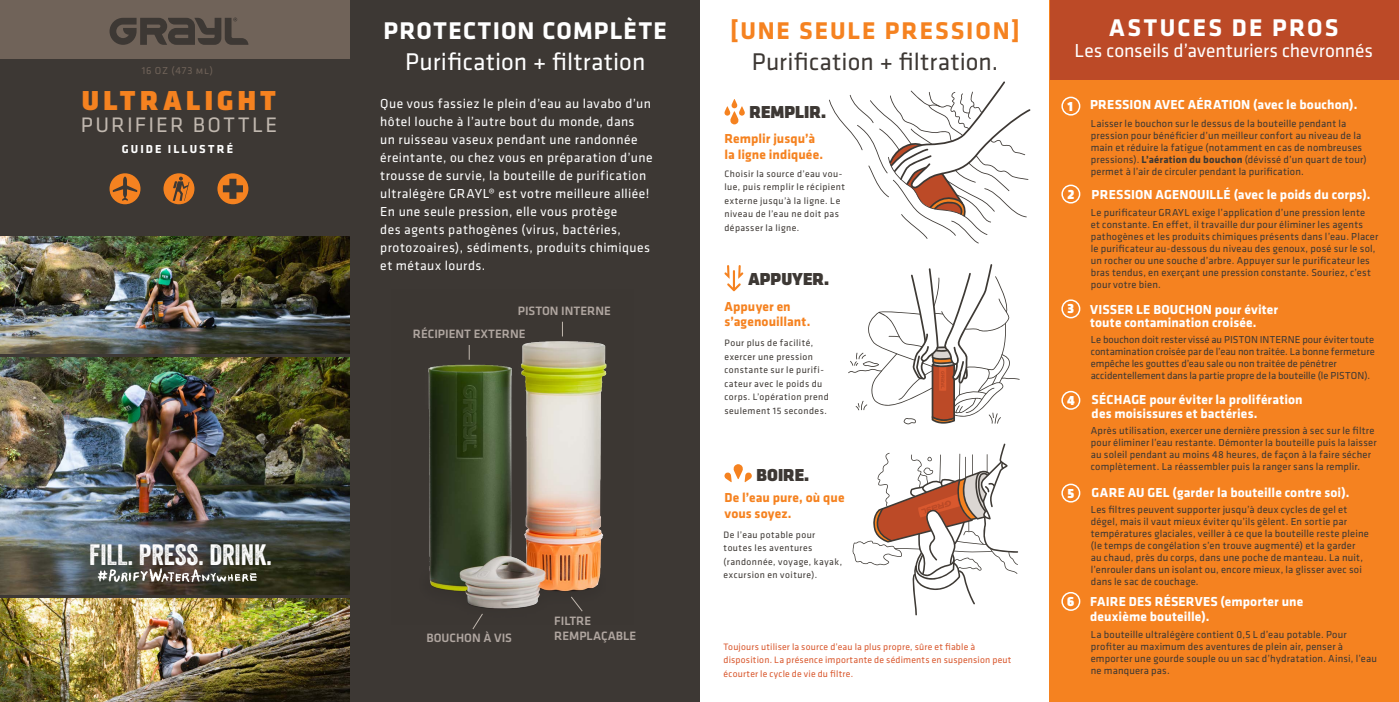
<style>
.page{position:relative;width:1399px;height:702px;background:#fff}
.page>*{position:absolute;margin:0;border:0;box-sizing:border-box;transform-origin:0 0}
.t1{font:28.5px "Veneer";color:#fff}
.t2{font:28.5px "Klavika Display Bl";letter-spacing:.145em;color:#f58220}
.t3{font:25.05px "Klavika";letter-spacing:.005em;color:#3d3834}
.t4{font:25.05px "Klavika";letter-spacing:.005em;color:#fff}
.t5{font:700 25.05px "Klavika";letter-spacing:.06em;color:#fff}
.t6{font:700 25.05px "Klavika";letter-spacing:.075em;color:#f58220}
.t7{font:700 25.05px "Klavika";letter-spacing:.09em;color:#fff}
.t8{font:21.75px "Klavika";letter-spacing:.105em;color:#c1b8af}
.t9{font:19.5px "Klavika";letter-spacing:-.005em;color:#fff}
.t10{font:18px "Klavika Display Bl";color:#3d3834}
.t11{font:13.5px/18px "Klavika";letter-spacing:.035em;color:#fff}
.t12{font:700 13.5px/13.5px "Klavika";letter-spacing:.01em;color:#fff}
.t13{font:700 13.5px/15.5px "Klavika";letter-spacing:.005em;color:#f58220}
.t14{font:13.5px "Klavika Display Bl";color:#fff}
.t15{font:500 12.6px/15px "Klavika";color:#b0a6a0}
.t16{font:700 12px "Klavika";letter-spacing:.175em;color:#fff}
.t17{font:10.5px/12px "Klavika";letter-spacing:.015em;color:#3d3834}
.t18{font:10.5px "Klavika";letter-spacing:.07em;color:#706359}
.t19{font:9.6px/13.5px "Klavika";letter-spacing:.045em;color:#3d3834}
.t20{font:9.6px/13.5px "Klavika";letter-spacing:.02em;color:#d9582e}
.s1{font-weight:700}
</style>
<div class="page">
<div style="left:350px;top:0;width:350px;height:702px;background:#3d3834"></div>
<div style="left:0;top:0;width:350px;height:702px;background:#3d3834"></div>
<div style="left:1049px;top:0;width:350px;height:702px;background:#f58220"></div>
<svg style="left:848px;top:264px;width:171px;height:160px"></svg>
<svg style="left:852px;top:444px;width:166px;height:171px"></svg>
<svg style="left:829px;top:81px;width:201px;height:162px"></svg>
<div style="left:0;top:0;width:350px;height:58px;background:#706359"></div>
<svg style="left:110px;top:18px;width:138px;height:27px"></svg>
<svg style="left:110px;top:173px;width:30px;height:31px"></svg>
<svg style="left:163px;top:173px;width:31px;height:31px"></svg>
<svg style="left:217px;top:173px;width:31px;height:31px"></svg>
<svg style="left:724px;top:99px;width:21px;height:25px"></svg>
<svg style="left:724px;top:265px;width:19px;height:26px"></svg>
<svg style="left:724px;top:464px;width:28px;height:18px"></svg>
<img style="left:428px;top:321px;width:179px;height:288px">
<svg style="left:570px;top:596px;width:13px;height:16px"></svg>
<svg style="left:472px;top:613px;width:11px;height:17px"></svg>
<svg style="left:562px;top:322px;width:1px;height:14px"></svg>
<svg style="left:469px;top:345px;width:1px;height:15px"></svg>
<img style="left:0;top:237px;width:350px;height:116px">
<img style="left:0;top:599px;width:350px;height:103px">
<img style="left:0;top:357px;width:350px;height:238px">
<img style="left:80px;top:563px;width:178px;height:24px">
<div style="left:1050px;top:0;width:349px;height:79px;background:#bc4a27"></div>
<div style="left:1061px;top:97px;width:19px;height:19px;border:2px solid #fff;border-radius:50%"></div>
<div style="left:1061px;top:185px;width:19px;height:19px;border:2px solid #fff;border-radius:50%"></div>
<div style="left:1061px;top:299px;width:19px;height:19px;border:2px solid #fff;border-radius:50%"></div>
<div style="left:1061px;top:391px;width:19px;height:19px;border:2px solid #fff;border-radius:50%"></div>
<div style="left:1061px;top:484px;width:19px;height:19px;border:2px solid #fff;border-radius:50%"></div>
<div style="left:1061px;top:592px;width:19px;height:19px;border:2px solid #fff;border-radius:50%"></div>
<p class="t18" style="left:142px;top:65px;width:73px">16 OZ (473 ml)</p>
<h1 class="t2" style="left:82px;top:84px;width:196px">ULTRALIGHT</h1>
<h3 class="t8" style="left:81px;top:113px;width:198px">PURIFIER BOTTLE</h3>
<p class="t16" style="left:122px;top:142px;width:113px">GUIDE ILLUSTRÉ</p>
<h1 class="t1" style="left:89px;top:537px;width:184px">FILL. PRESS. DRINK.</h1>
<h2 class="t5" style="left:384px;top:17px;width:285px">PROTECTION COMPLÈTE</h2>
<h2 class="t4" style="left:405px;top:48px;width:242px">Purification + filtration</h2>
<p class="t11" style="left:380px;top:95px;width:274px">Que vous fassiez le plein d’eau au lavabo d’un hôtel louche à l’autre bout du monde, dans un ruisseau vaseux pendant une randonnée éreintante, ou chez vous en préparation d’une trousse de survie, la bouteille de purification ultralégère GRAYL® est votre meilleure alliée!<br>En une seule pression, elle vous protège<br>des agents pathogènes (virus, bactéries, protozoaires), sédiments, produits chimiques et métaux lourds.</p>
<p class="t15" style="left:518px;top:303px;width:94px">PISTON INTERNE</p>
<p class="t15" style="left:413px;top:326px;width:114px">RÉCIPIENT EXTERNE</p>
<p class="t15" style="left:426px;top:631px;width:87px">BOUCHON À VIS</p>
<p class="t15" style="left:554px;top:614px;width:83px">FILTRE<br>REMPLAÇABLE</p>
<h2 class="t6" style="left:730px;top:17px;width:291px">[UNE SEULE PRESSION]</h2>
<h2 class="t3" style="left:752px;top:48px;width:248px">Purification + filtration.</h2>
<h3 class="t10" style="left:749px;top:102px;width:78px">REMPLIR.</h3>
<p class="t13" style="left:724px;top:131px;width:100px">Remplir jusqu’à la ligne indiquée.</p>
<p class="t19" style="left:724px;top:167px;width:122px">Choisir la source d’eau vou&shy;lue, puis remplir le récipient externe jusqu’à la ligne. Le niveau de l’eau ne doit pas dépasser la ligne.</p>
<h3 class="t10" style="left:748px;top:269px;width:82px">APPUYER.</h3>
<p class="t13" style="left:724px;top:299px;width:87px">Appuyer en s’agenouillant.</p>
<p class="t19" style="left:724px;top:337px;width:106px">Pour plus de facilité, exercer une pression constante sur le purifi&shy;cateur avec le poids du corps. L’opération prend seulement 15 secondes.</p>
<h3 class="t10" style="left:756px;top:464px;width:54px">BOIRE.</h3>
<p class="t13" style="left:724px;top:490px;width:122px">De l’eau pure, où que vous soyez.</p>
<p class="t19" style="left:723px;top:528px;width:120px">De l’eau potable pour toutes les aventures (randonnée, voyage, kayak, excursion en voiture).</p>
<p class="t20" style="left:723px;top:640px;width:289px">Toujours utiliser la source d’eau la plus propre, sûre et fiable à disposition. La présence importante de sédiments en suspension peut écourter le cycle de vie du filtre.</p>
<h2 class="t7" style="left:1109px;top:15px;width:231px">ASTUCES DE PROS</h2>
<h3 class="t9" style="left:1074px;top:40px;width:300px">Les conseils d’aventuriers chevronnés</h3>
<p class="t14" style="left:1067px;top:98px;width:7px">1</p>
<p class="t12" style="left:1090px;top:98px;width:269px">PRESSION AVEC AÉRATION (avec le bouchon).</p>
<p class="t14" style="left:1067px;top:186px;width:8px">2</p>
<p class="t17" style="left:1090px;top:117px;width:277px">Laisser le bouchon sur le dessus de la bouteille pendant la pression pour bénéficier d’un meilleur confort au niveau de la main et réduire la fatigue (notamment en cas de nombreuses pressions). <span class="s1">L’aération du bouchon</span> (dévissé d’un quart de tour) permet à l’air de circuler pendant la purification.</p>
<p class="t17" style="left:1090px;top:206px;width:289px">Le purificateur GRAYL exige l’application d’une pression lente<br>et constante. En effet, il travaille dur pour éliminer les agents pathogènes et les produits chimiques présents dans l’eau. Placer le purificateur au-dessous du niveau des genoux, posé sur le sol, un rocher ou une souche d’arbre. Appuyer sur le purificateur les bras tendus, en exerçant une pression constante. Souriez, c’est pour votre bien.</p>
<p class="t12" style="left:1091px;top:188px;width:280px">PRESSION AGENOUILLÉ (avec le poids du corps).</p>
<p class="t14" style="left:1067px;top:301px;width:8px">3</p>
<p class="t12" style="left:1090px;top:303px;width:190px">VISSER LE BOUCHON pour éviter toute contamination croisée.</p>
<p class="t17" style="left:1090px;top:334px;width:285px">Le bouchon doit rester vissé au PISTON INTERNE pour éviter toute contamination croisée par de l’eau non traitée. La bonne fermeture empêche les gouttes d’eau sale ou non traitée de pénétrer accidentellement dans la partie propre de la bouteille (le PISTON).</p>
<p class="t14" style="left:1067px;top:392px;width:9px">4</p>
<p class="t12" style="left:1091px;top:393px;width:213px">SÉCHAGE pour éviter la prolifération des moisissures et bactéries.</p>
<p class="t14" style="left:1067px;top:485px;width:8px">5</p>
<p class="t14" style="left:1067px;top:593px;width:9px">6</p>
<p class="t17" style="left:1090px;top:425px;width:287px">Après utilisation, exercer une dernière pression à sec sur le filtre pour éliminer l’eau restante. Démonter la bouteille puis la laisser au soleil pendant au moins 48 heures, de façon à la faire sécher complètement. La réassembler puis la ranger sans la remplir.</p>
<p class="t17" style="left:1090px;top:504px;width:279px">Les filtres peuvent supporter jusqu’à deux cycles de gel et dégel, mais il vaut mieux éviter qu’ils gèlent. En sortie par températures glaciales, veiller à ce que la bouteille reste pleine (le temps de congélation s’en trouve augmenté) et la garder au chaud, près du corps, dans une poche de manteau. La nuit, l’enrouler dans un isolant ou, encore mieux, la glisser avec soi dans le sac de couchage.</p>
<p class="t12" style="left:1090px;top:595px;width:215px;line-height:15px">FAIRE DES RÉSERVES (emporter une deuxième bouteille).</p>
<p class="t12" style="left:1091px;top:486px;width:259px">GARE AU GEL (garder la bouteille contre soi).</p>
<p class="t17" style="left:1090px;top:628px;width:288px">La bouteille ultralégère contient 0,5 L d’eau potable. Pour profiter au maximum des aventures de plein air, penser à emporter une gourde souple ou un sac d’hydratation. Ainsi, l’eau ne manquera pas.</p>
</div>
